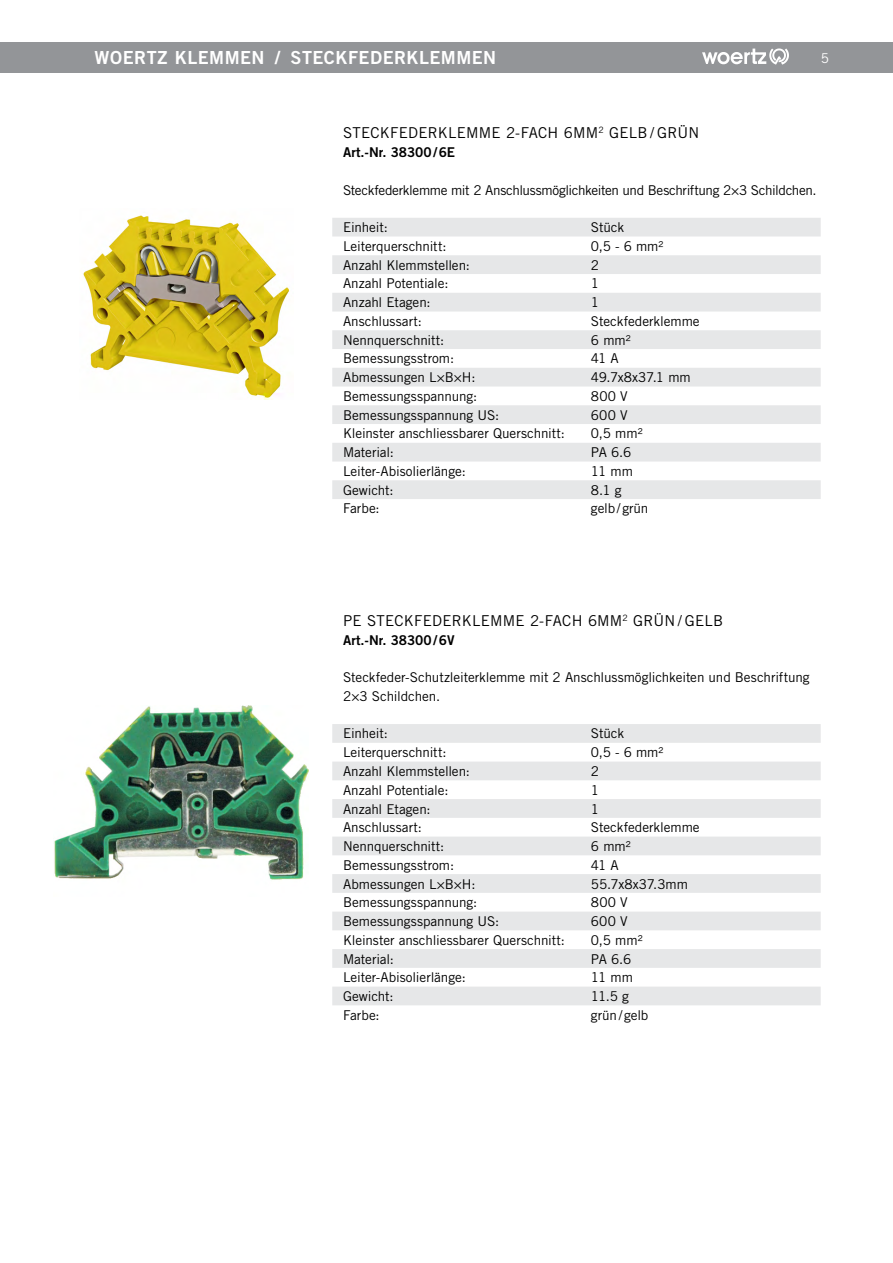
<style>
.page{position:relative;width:893px;height:1263px;background:#fff}
.page>*{position:absolute;margin:0;border:0;box-sizing:border-box;transform-origin:0 0}
.t1{font:18px "Trade Gothic LT Std Bd 2";letter-spacing:.03em;color:#fff}
.t2{font:15px "Trade Gothic LT Std";letter-spacing:.015em;color:#000}
.t3{font:13.5px/18.8px "Trade Gothic LT Std";color:#000}
.t4{font:13.5px "Trade Gothic LT Std";letter-spacing:-.02em;color:#000}
.t5{font:13.5px "Trade Gothic LT Std Bd 2";color:#000}
.t6{font:13.5px "Trade Gothic LT Std";color:#fff}
</style>
<div class="page">
<div style="left:0;top:43px;width:893px;height:30px;background:#939598"></div>
<svg style="left:702px;top:48px;width:87px;height:17px"></svg>
<div style="left:332px;top:218px;width:489px;height:18px;background:#e6e7e8"></div>
<div style="left:332px;top:255px;width:489px;height:19px;background:#e6e7e8"></div>
<div style="left:332px;top:293px;width:489px;height:18px;background:#e6e7e8"></div>
<div style="left:332px;top:330px;width:489px;height:19px;background:#e6e7e8"></div>
<div style="left:332px;top:368px;width:489px;height:18px;background:#e6e7e8"></div>
<div style="left:332px;top:405px;width:489px;height:19px;background:#e6e7e8"></div>
<div style="left:332px;top:443px;width:489px;height:18px;background:#e6e7e8"></div>
<div style="left:332px;top:480px;width:489px;height:19px;background:#e6e7e8"></div>
<div style="left:332px;top:724px;width:489px;height:19px;background:#e6e7e8"></div>
<div style="left:332px;top:761px;width:489px;height:19px;background:#e6e7e8"></div>
<div style="left:332px;top:799px;width:489px;height:19px;background:#e6e7e8"></div>
<div style="left:332px;top:836px;width:489px;height:19px;background:#e6e7e8"></div>
<div style="left:332px;top:874px;width:489px;height:19px;background:#e6e7e8"></div>
<div style="left:332px;top:911px;width:489px;height:19px;background:#e6e7e8"></div>
<div style="left:332px;top:949px;width:489px;height:19px;background:#e6e7e8"></div>
<div style="left:332px;top:986px;width:489px;height:19px;background:#e6e7e8"></div>
<img style="left:54px;top:705px;width:254px;height:175px">
<img style="left:83px;top:215px;width:206px;height:185px">
<h1 class="t1" style="left:95px;top:46px;width:158px">WOERTZ KLEMMEN</h1>
<h1 class="t1" style="left:275px;top:46px;width:120px">/ STECKFEDERKLE</h1>
<h1 class="t1" style="left:441px;top:46px;width:43px">MMEN</h1>
<p class="t6" style="left:821px;top:50px;width:10px">5</p>
<p class="t2" style="left:343px;top:124px;width:354px">SteckfederKlemme 2-Fach 6mm<sup>2</sup> gelb / grün</p>
<p class="t5" style="left:343px;top:144px;width:114px">ART.-NR. 38300/6E</p>
<p class="t4" style="left:343px;top:182px;width:475px">Steckfederklemme mit 2 Anschlussmöglichkeiten und Beschriftung 2×3 Schildchen.</p>
<p class="t3" style="left:343px;top:218px;width:46px">Einheit:</p>
<p class="t3" style="left:591px;top:218px;width:35px">Stück</p>
<p class="t3" style="left:343px;top:237px;width:105px">Leiterquerschnitt:</p>
<p class="t3" style="left:591px;top:237px;width:74px">0,5 - 6 mm²</p>
<p class="t3" style="left:343px;top:255px;width:129px">Anzahl Klemmstellen:</p>
<p class="t3" style="left:591px;top:255px;width:10px">2</p>
<p class="t3" style="left:343px;top:274px;width:107px">Anzahl Potentiale:</p>
<p class="t3" style="left:591px;top:274px;width:10px">1</p>
<p class="t3" style="left:343px;top:293px;width:89px">Anzahl Etagen:</p>
<p class="t3" style="left:591px;top:293px;width:10px">1</p>
<p class="t3" style="left:343px;top:312px;width:80px">Anschlussart:</p>
<p class="t3" style="left:591px;top:312px;width:110px">Steckfederklemme</p>
<p class="t3" style="left:343px;top:330px;width:103px">Nennquerschnitt:</p>
<p class="t3" style="left:591px;top:330px;width:41px">6 mm²</p>
<p class="t3" style="left:343px;top:349px;width:113px">Bemessungsstrom:</p>
<p class="t3" style="left:591px;top:349px;width:29px">41 A</p>
<p class="t3" style="left:343px;top:368px;width:134px">Abmessungen L×B×H :</p>
<p class="t3" style="left:591px;top:368px;width:101px">49.7x8x37.1 mm</p>
<p class="t3" style="left:343px;top:387px;width:136px">Bemessungsspannung:</p>
<p class="t3" style="left:591px;top:387px;width:38px">800 V</p>
<p class="t3" style="left:343px;top:405px;width:158px">Bemessungsspannung U S:</p>
<p class="t3" style="left:591px;top:405px;width:38px">600 V</p>
<p class="t3" style="left:343px;top:424px;width:223px">Kleinster anschliessbarer Querschnitt:</p>
<p class="t3" style="left:591px;top:424px;width:53px">0,5 mm²</p>
<p class="t3" style="left:343px;top:443px;width:53px">Material:</p>
<p class="t3" style="left:591px;top:443px;width:42px">PA 6.6</p>
<p class="t3" style="left:343px;top:462px;width:124px">Leiter-Abisolierlänge:</p>
<p class="t3" style="left:591px;top:462px;width:43px">11 mm</p>
<p class="t3" style="left:343px;top:480px;width:52px">Gewicht:</p>
<p class="t3" style="left:591px;top:480px;width:32px">8.1 g</p>
<p class="t3" style="left:343px;top:499px;width:38px">Farbe:</p>
<p class="t3" style="left:591px;top:499px;width:59px">gelb/ grün</p>
<p class="t2" style="left:343px;top:611px;width:379px">PE SteckfederKlemme 2-Fach 6mm<sup>2</sup> grün / gelb</p>
<p class="t5" style="left:343px;top:631px;width:113px">ART.-NR. 38300/6V</p>
<p class="t3" style="left:343px;top:668px;width:468px">Steckfeder-Schutzleiterklemme mit 2 Anschlussmöglichkeiten und Beschriftung<br>2×3 Schildchen.</p>
<p class="t3" style="left:343px;top:724px;width:46px">Einheit:</p>
<p class="t3" style="left:591px;top:724px;width:35px">Stück</p>
<p class="t3" style="left:343px;top:743px;width:105px">Leiterquerschnitt:</p>
<p class="t3" style="left:591px;top:743px;width:74px">0,5 - 6 mm²</p>
<p class="t3" style="left:343px;top:762px;width:129px">Anzahl Klemmstellen:</p>
<p class="t3" style="left:591px;top:762px;width:10px">2</p>
<p class="t3" style="left:343px;top:780px;width:107px">Anzahl Potentiale:</p>
<p class="t3" style="left:591px;top:780px;width:10px">1</p>
<p class="t3" style="left:343px;top:799px;width:89px">Anzahl Etagen:</p>
<p class="t3" style="left:591px;top:799px;width:10px">1</p>
<p class="t3" style="left:343px;top:818px;width:80px">Anschlussart:</p>
<p class="t3" style="left:591px;top:818px;width:110px">Steckfederklemme</p>
<p class="t3" style="left:343px;top:837px;width:103px">Nennquerschnitt:</p>
<p class="t3" style="left:591px;top:837px;width:41px">6 mm²</p>
<p class="t3" style="left:343px;top:855px;width:113px">Bemessungsstrom:</p>
<p class="t3" style="left:591px;top:855px;width:29px">41 A</p>
<p class="t3" style="left:343px;top:874px;width:134px">Abmessungen L×B×H :</p>
<p class="t3" style="left:591px;top:874px;width:98px">55.7x8x37.3mm</p>
<p class="t3" style="left:343px;top:893px;width:136px">Bemessungsspannung:</p>
<p class="t3" style="left:591px;top:893px;width:38px">800 V</p>
<p class="t3" style="left:343px;top:912px;width:158px">Bemessungsspannung U S:</p>
<p class="t3" style="left:591px;top:912px;width:38px">600 V</p>
<p class="t3" style="left:343px;top:930px;width:223px">Kleinster anschliessbarer Querschnitt:</p>
<p class="t3" style="left:591px;top:930px;width:53px">0,5 mm²</p>
<p class="t3" style="left:343px;top:949px;width:53px">Material:</p>
<p class="t3" style="left:591px;top:949px;width:42px">PA 6.6</p>
<p class="t3" style="left:343px;top:968px;width:124px">Leiter-Abisolierlänge:</p>
<p class="t3" style="left:591px;top:968px;width:43px">11 mm</p>
<p class="t3" style="left:343px;top:987px;width:52px">Gewicht:</p>
<p class="t3" style="left:591px;top:987px;width:39px">11.5 g</p>
<p class="t3" style="left:343px;top:1005px;width:38px">Farbe:</p>
<p class="t3" style="left:591px;top:1005px;width:59px">grün/gelb</p>
</div>
